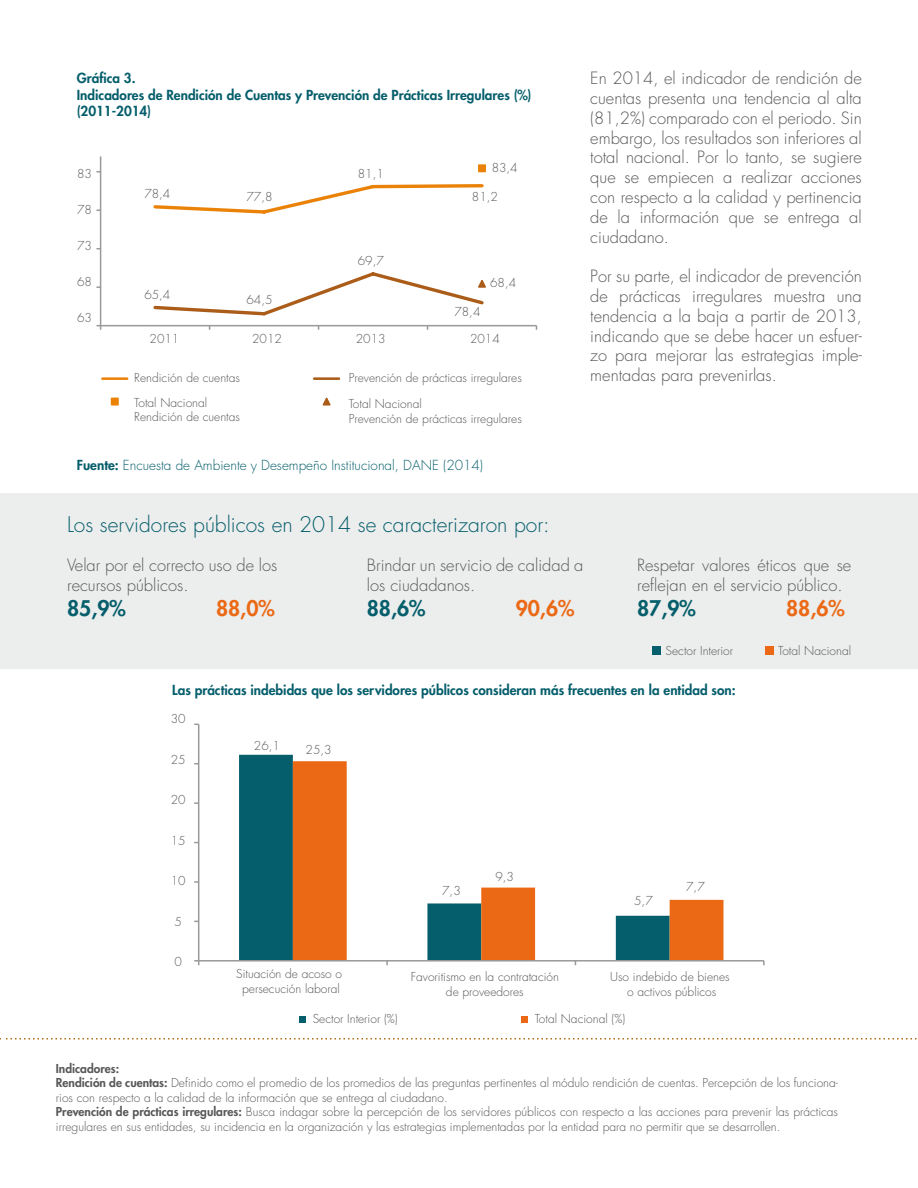
<style>
.page{position:relative;width:918px;height:1188px;background:#fff}
.page>*{position:absolute;margin:0;border:0;box-sizing:border-box;transform-origin:0 0}
.t1{font:300 21px "Futura Std";color:#055e6b}
.t2{font:800 21px "Futura Std";color:#055e6b}
.t3{font:800 21px "Futura Std";color:#eb6915}
.t4{font:300 16.5px/19.8px "Futura Std";color:#58585a}
.t5{font:800 13.5px/16.2px "Futura Std";color:#055e6b}
.t6{font:300 13.5px "Futura Std";color:#055e6b}
.t7{font:300 12px/14.4px "Futura Std";color:#58585a}
.s1{font-weight:800}
</style>
<div class="page">
<div style="left:0;top:493px;width:918px;height:176px;background:#eceded"></div>
<svg style="left:0;top:1038px;width:916px;height:2px"></svg>
<hr style="left:100px;top:156px;width:1px;height:170px;background:#989998">
<hr style="left:101px;top:325px;width:436px;height:1px;background:#989998">
<svg style="left:97px;top:325px;width:4px;height:5px"></svg>
<svg style="left:153px;top:184px;width:331px;height:30px"></svg>
<div style="left:478px;top:164px;width:8px;height:8px;background:#eb8208;border:2px solid #eb8208"></div>
<svg style="left:153px;top:272px;width:333px;height:44px"></svg>
<hr style="left:102px;top:377px;width:25px;height:3px;background:#eb8208">
<hr style="left:314px;top:377px;width:25px;height:3px;background:#aa5c18">
<svg style="left:111px;top:398px;width:8px;height:8px"></svg>
<svg style="left:322px;top:397px;width:9px;height:9px"></svg>
<div style="left:239px;top:755px;width:54px;height:205px;background:#055e6b"></div>
<svg style="left:293px;top:761px;width:430px;height:199px"></svg>
<hr style="left:198px;top:724px;width:1px;height:237px;background:#989998">
<hr style="left:199px;top:960px;width:565px;height:2px;background:#989998">
<svg style="left:194px;top:960px;width:5px;height:5px"></svg>
<div style="left:299px;top:1016px;width:6px;height:7px;background:#055e6b"></div>
<div style="left:521px;top:1016px;width:7px;height:7px;background:#eb6915"></div>
<div style="left:652px;top:646px;width:9px;height:9px;background:#055e6b"></div>
<div style="left:765px;top:646px;width:9px;height:9px;background:#eb6915"></div>
<p class="t5" style="left:77px;top:70px;width:456px">Gráfica 3.<br>Indicadores de Rendición de Cuentas y Prevención de Prácticas Irregulares (%) (2011-2014)</p>
<p class="t7" style="left:77px;top:167px;width:16px">83</p>
<p class="t7" style="left:77px;top:203px;width:16px">78</p>
<p class="t7" style="left:77px;top:239px;width:16px">73</p>
<p class="t7" style="left:77px;top:275px;width:16px">68</p>
<p class="t7" style="left:77px;top:311px;width:16px">63</p>
<p class="t7" style="left:144px;top:187px;width:28px">78,4</p>
<p class="t7" style="left:246px;top:190px;width:28px">77,8</p>
<p class="t7" style="left:144px;top:288px;width:28px">65,4</p>
<p class="t7" style="left:246px;top:293px;width:28px">64,5</p>
<p class="t7" style="left:358px;top:166px;width:28px">81,1</p>
<p class="t7" style="left:492px;top:161px;width:28px">83,4</p>
<p class="t7" style="left:472px;top:190px;width:28px">81,2</p>
<p class="t7" style="left:358px;top:254px;width:28px">69,7</p>
<p class="t7" style="left:454px;top:305px;width:28px">78,4</p>
<p class="t7" style="left:490px;top:275px;width:28px">68,4</p>
<p class="t7" style="left:150px;top:332px;width:31px">2011</p>
<p class="t7" style="left:252px;top:332px;width:31px">2012</p>
<p class="t7" style="left:356px;top:332px;width:31px">2013</p>
<p class="t7" style="left:470px;top:332px;width:31px">2014</p>
<p class="t7" style="left:134px;top:371px;width:107px">Rendición de cuentas</p>
<p class="t7" style="left:349px;top:371px;width:175px">Prevención de prácticas irregulares</p>
<p class="t7" style="left:134px;top:396px;width:107px">Total Nacional<br>Rendición de cuentas</p>
<p class="t7" style="left:349px;top:397px;width:175px">Total Nacional<br>Prevención de prácticas irregulares</p>
<p class="t6" style="left:77px;top:457px;width:408px"><span class="s1">Fuente:</span> Encuesta de Ambiente y Desempeño Institucional, DANE (2014)</p>
<p class="t4" style="left:590px;top:69px;width:273px;text-align:justify">En 2014, el indicador de rendición de cuentas presenta una tendencia al alta (81,2%) comparado con el periodo. Sin embargo, los resultados son inferiores al total nacional. Por lo tanto, se sugiere que se empiecen a realizar acciones con respecto a la calidad y pertinencia de la información que se entrega al ciudadano.</p>
<h2 class="t4" style="left:590px;top:267px;width:273px;text-align:justify">Por su parte, el indicador de prevención de prácticas irregulares muestra una tendencia a la baja a partir de 2013, indicando que se debe hacer un esfuer&shy;zo para mejorar las estrategias imple&shy;mentadas para prevenirlas.</h2>
<h1 class="t1" style="left:67px;top:511px;width:484px">Los servidores públicos en 2014 se caracterizaron por:</h1>
<h2 class="t4" style="left:67px;top:556px;width:212px">Velar por el correcto uso de los recursos públicos.</h2>
<h1 class="t2" style="left:67px;top:595px;width:60px">85,9%</h1>
<h1 class="t3" style="left:216px;top:595px;width:60px">88,0%</h1>
<h2 class="t4" style="left:367px;top:556px;width:218px">Brindar un servicio de calidad a los ciudadanos.</h2>
<h1 class="t2" style="left:367px;top:595px;width:60px">88,6%</h1>
<h1 class="t3" style="left:516px;top:595px;width:60px">90,6%</h1>
<h2 class="t4" style="left:637px;top:556px;width:216px">Respetar valores éticos que se reflejan en el servicio público.</h2>
<h1 class="t2" style="left:637px;top:595px;width:60px">87,9%</h1>
<h1 class="t3" style="left:786px;top:595px;width:60px">88,6%</h1>
<p class="t7" style="left:666px;top:644px;width:69px">Sector Interior</p>
<p class="t7" style="left:778px;top:644px;width:75px">Total Nacional</p>
<p class="t5" style="left:172px;top:682px;width:565px">Las prácticas indebidas que los servidores públicos consideran más frecuentes en la entidad son:</p>
<p class="t7" style="left:171px;top:712px;width:16px">30</p>
<p class="t7" style="left:171px;top:753px;width:16px">25</p>
<p class="t7" style="left:171px;top:793px;width:16px">20</p>
<p class="t7" style="left:171px;top:834px;width:16px">15</p>
<p class="t7" style="left:171px;top:874px;width:16px">10</p>
<p class="t7" style="left:174px;top:915px;width:9px">5</p>
<p class="t7" style="left:174px;top:955px;width:9px">0</p>
<p class="t7" style="left:254px;top:739px;width:28px">26,1</p>
<p class="t7" style="left:306px;top:743px;width:28px">25,3</p>
<p class="t7" style="left:442px;top:884px;width:20px">7,3</p>
<p class="t7" style="left:495px;top:869px;width:20px">9,3</p>
<p class="t7" style="left:634px;top:894px;width:20px">5,7</p>
<p class="t7" style="left:686px;top:880px;width:20px">7,7</p>
<p class="t7" style="left:236px;top:967px;width:107px;text-align:center">Situación de acoso o persecución laboral</p>
<p class="t7" style="left:411px;top:970px;width:150px;text-align:center">Favoritismo en la contratación de proveedores</p>
<p class="t7" style="left:610px;top:970px;width:121px;text-align:center">Uso indebido de bienes o activos públicos</p>
<p class="t7" style="left:313px;top:1012px;width:87px">Sector Interior (%)</p>
<p class="t7" style="left:535px;top:1012px;width:92px">Total Nacional (%)</p>
<p class="t7" style="left:56px;top:1062px;width:784px"><span class="s1">Indicadores:<br>Rendición de cuentas:</span> Definido como el promedio de los promedios de las preguntas pertinentes al módulo rendición de cuentas. Percepción de los funciona&shy;rios con respecto a la calidad de la información que se entrega al ciudadano.<br><span class="s1">Prevención de prácticas irregulares:</span> Busca indagar sobre la percepción de los servidores públicos con respecto a las acciones para prevenir las prácticas irregulares en sus entidades, su incidencia en la organización y las estrategias implementadas por la entidad para no permitir que se desarrollen.</p>
</div>
